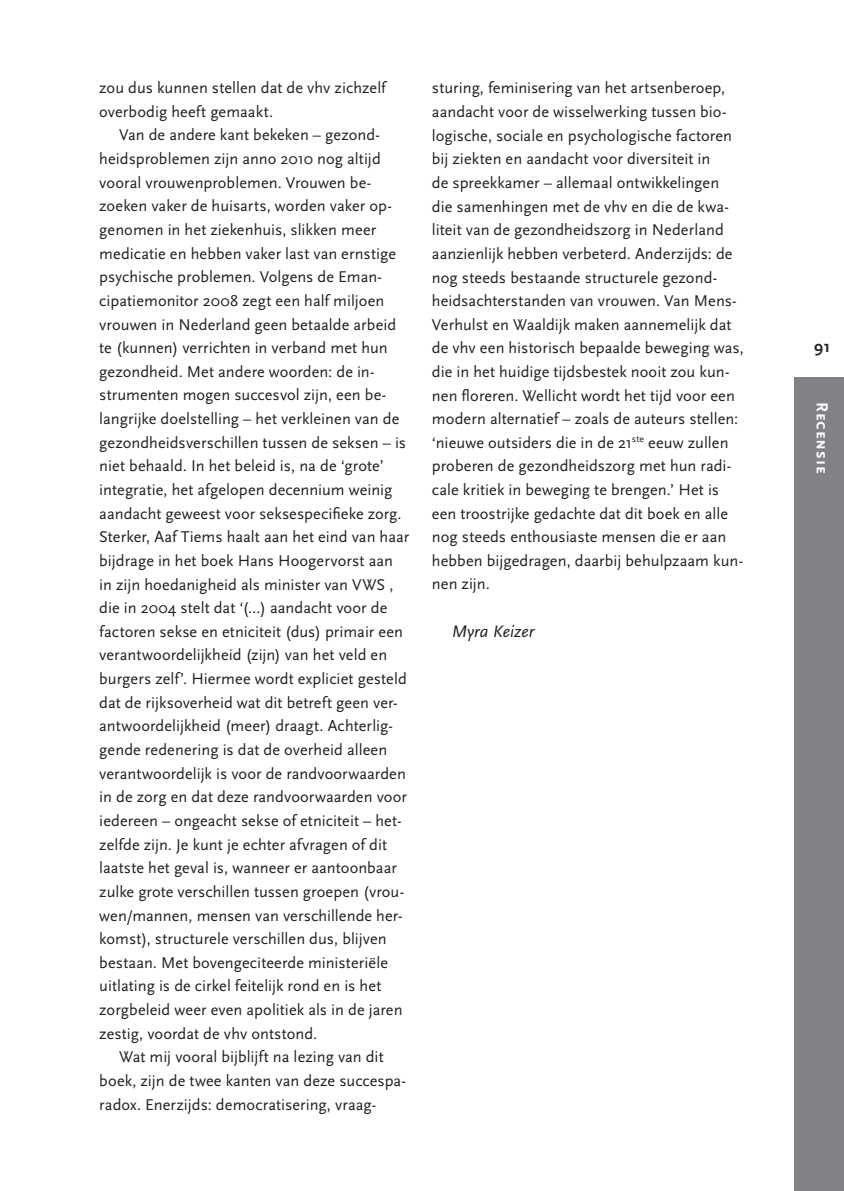
<style>
.page{position:relative;width:844px;height:1191px;background:#fff}
.page>*{position:absolute;margin:0;border:0;box-sizing:border-box;transform-origin:0 0}
.t1{font:italic 17.5px "Scala Sans";color:#231f20}
.t2{font:700 16.62px "Scala Sans Caps";letter-spacing:.045em;color:#fff}
.t3{font:700 16.62px "Scala Sans";color:#231f20}
.t4{font:16.28px/23.6px "Scala Sans";letter-spacing:.005em;color:#231f20}
</style>
<div class="page">
<div style="left:794px;top:377px;width:49px;height:814px;background:#808285"></div>
<p class="t4" style="left:99px;top:76px;width:288px">zou dus kunnen stellen dat de vhv zichzelf overbodig heeft gemaakt.</p>
<p class="t4" style="left:119px;top:124px;width:262px">Van de andere kant bekeken – gezond-</p>
<p class="t4" style="left:99px;top:147px;width:283px">heidsproblemen zijn anno 2010 nog altijd</p>
<p class="t4" style="left:99px;top:171px;width:273px">vooral vrouwenproblemen. Vrouwen be-</p>
<p class="t4" style="left:99px;top:194px;width:294px">zoeken vaker de huisarts, worden vaker op-</p>
<p class="t4" style="left:99px;top:218px;width:278px">genomen in het ziekenhuis, slikken meer</p>
<p class="t4" style="left:99px;top:242px;width:298px">medicatie en hebben vaker last van ernstige</p>
<p class="t4" style="left:99px;top:265px;width:284px">psychische problemen. Volgens de Eman-</p>
<p class="t4" style="left:99px;top:289px;width:286px">cipatiemonitor 2008 zegt een half miljoen</p>
<p class="t4" style="left:99px;top:313px;width:298px">vrouwen in Nederland geen betaalde arbeid</p>
<p class="t4" style="left:99px;top:336px;width:290px">te (kunnen) verrichten in verband met hun</p>
<p class="t4" style="left:99px;top:360px;width:277px">gezondheid. Met andere woorden: de in-</p>
<p class="t4" style="left:99px;top:383px;width:288px">strumenten mogen succesvol zijn, een be-</p>
<p class="t4" style="left:99px;top:407px;width:301px">langrijke doelstelling – het verkleinen van de</p>
<p class="t4" style="left:99px;top:431px;width:308px">gezondheidsverschillen tussen de seksen – is</p>
<p class="t4" style="left:99px;top:454px;width:286px">niet behaald. In het beleid is, na de ‘grote’</p>
<p class="t4" style="left:99px;top:478px;width:294px">integratie, het afgelopen decennium weinig</p>
<p class="t4" style="left:99px;top:502px;width:304px">aandacht geweest voor seksespecifieke zorg.</p>
<p class="t4" style="left:99px;top:525px;width:311px">Sterker, Aaf Tiems haalt aan het eind van haar</p>
<p class="t4" style="left:99px;top:549px;width:295px">bijdrage in het boek Hans Hoogervorst aan</p>
<p class="t4" style="left:99px;top:573px;width:295px">in zijn hoedanigheid als minister van VWS ,</p>
<p class="t4" style="left:99px;top:596px;width:289px">die in 2004 stelt dat ‘(…) aandacht voor de</p>
<p class="t4" style="left:99px;top:620px;width:305px">factoren sekse en etniciteit (dus) primair een</p>
<p class="t4" style="left:99px;top:643px;width:289px">verantwoordelijkheid (zijn) van het veld en</p>
<p class="t4" style="left:99px;top:667px;width:309px">burgers zelf’. Hiermee wordt expliciet gesteld</p>
<p class="t4" style="left:99px;top:691px;width:300px">dat de rijksoverheid wat dit betreft geen ver-</p>
<p class="t4" style="left:99px;top:714px;width:295px">antwoordelijkheid (meer) draagt. Achterlig-</p>
<p class="t4" style="left:99px;top:738px;width:289px">gende redenering is dat de overheid alleen</p>
<p class="t4" style="left:99px;top:762px;width:308px">verantwoordelijk is voor de randvoorwaarden</p>
<p class="t4" style="left:99px;top:785px;width:309px">in de zorg en dat deze randvoorwaarden voor</p>
<p class="t4" style="left:99px;top:809px;width:304px">iedereen – ongeacht sekse of etniciteit – het-</p>
<p class="t4" style="left:99px;top:832px;width:289px">zelfde zijn. Je kunt je echter afvragen of dit</p>
<p class="t4" style="left:99px;top:856px;width:299px">laatste het geval is, wanneer er aantoonbaar</p>
<p class="t4" style="left:99px;top:880px;width:306px">zulke grote verschillen tussen groepen (vrou-</p>
<p class="t4" style="left:99px;top:903px;width:305px">wen/mannen, mensen van verschillende her-</p>
<p class="t4" style="left:99px;top:927px;width:289px">komst), structurele verschillen dus, blijven</p>
<p class="t4" style="left:99px;top:951px;width:290px">bestaan. Met bovengeciteerde ministeriële</p>
<p class="t4" style="left:99px;top:974px;width:283px">uitlating is de cirkel feitelijk rond en is het</p>
<p class="t4" style="left:99px;top:998px;width:305px">zorgbeleid weer even apolitiek als in de jaren</p>
<p class="t4" style="left:99px;top:1022px;width:219px">zestig, voordat de vhv ontstond.</p>
<p class="t4" style="left:119px;top:1045px;width:266px">Wat mij vooral bijblijft na lezing van dit</p>
<p class="t4" style="left:99px;top:1069px;width:308px">boek, zijn de twee kanten van deze succespa-</p>
<p class="t4" style="left:99px;top:1092px;width:278px">radox. Enerzijds: democratisering, vraag-</p>
<p class="t4" style="left:432px;top:77px;width:313px">sturing, feminisering van het artsenberoep, aandacht voor de wisselwerking tussen bio&shy;logische, sociale en psychologische factoren bij ziekten en aandacht voor diversiteit in<br>de spreekkamer – allemaal ontwikkelingen<br>die samenhingen met de vhv en die de kwa&shy;liteit van de gezondheidszorg in Nederland aanzienlijk hebben verbeterd. Anderzijds: de nog steeds bestaande structurele gezond&shy;heidsachterstanden van vrouwen. Van Mens-Verhulst en Waaldijk maken aannemelijk dat de vhv een historisch bepaalde beweging was, die in het huidige tijdsbestek nooit zou kun&shy;nen floreren. Wellicht wordt het tijd voor een modern alternatief – zoals de auteurs stellen: ‘nieuwe outsiders die in de 21<sup>ste</sup> eeuw zullen proberen de gezondheidszorg met hun radi&shy;cale kritiek in beweging te brengen.’ Het is een troostrijke gedachte dat dit boek en alle nog steeds enthousiaste mensen die er aan hebben bijgedragen, daarbij behulpzaam kun&shy;nen zijn.</p>
<p class="t1" style="left:451px;top:621px;width:84px">Myra Keizer</p>
<p class="t3" style="left:814px;top:337px;width:18px">91</p>
<p class="t2" style="left:831px;top:402px;width:73px;rotate:90deg">Recensie</p>
</div>
